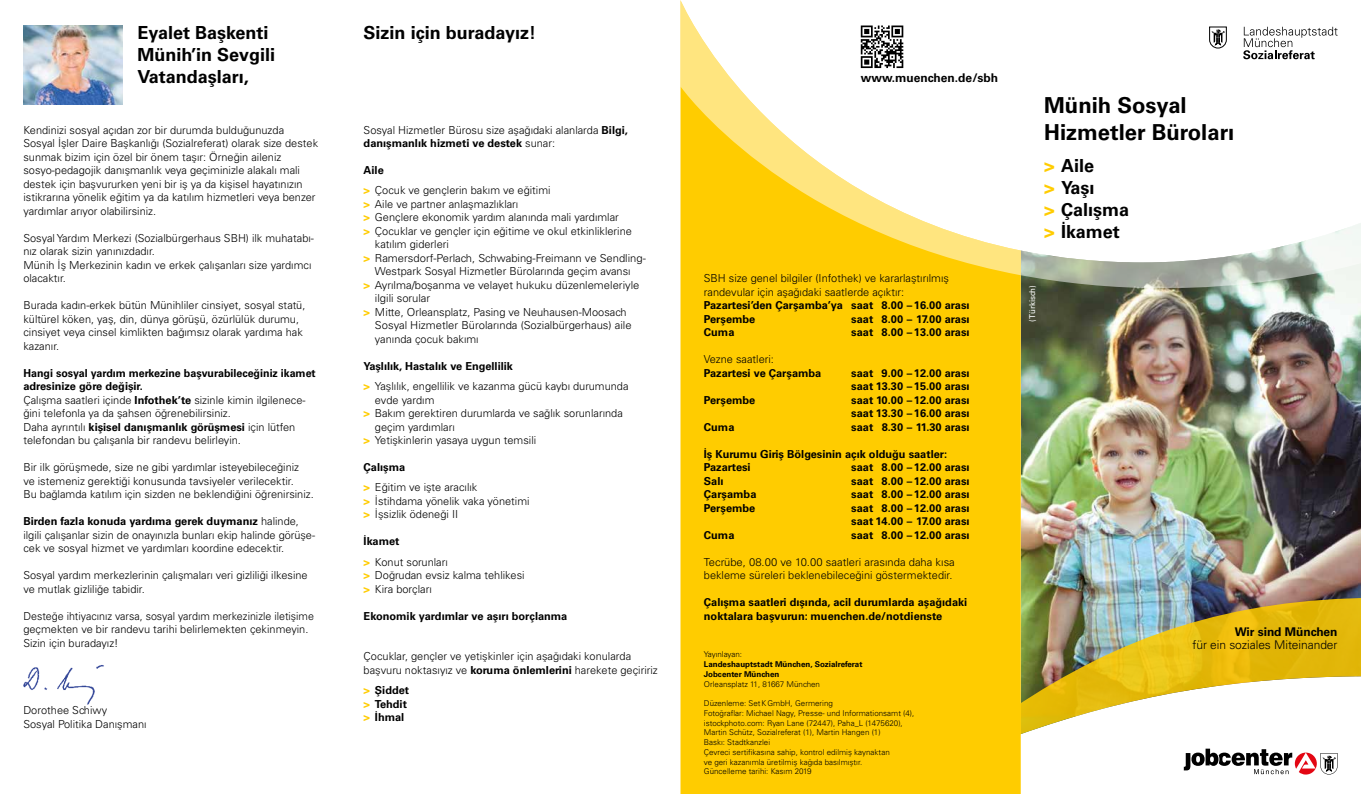
<style>
.page{position:relative;width:1361px;height:794px;background:#fff}
.page>*{position:absolute;margin:0;border:0;box-sizing:border-box;transform-origin:0 0}
.t1{font:700 22px/27px "Univers CE";color:#000}
.t2{font:700 18px/22px "Univers CE";color:#000}
.t3{font:700 12px "Univers LT Std";letter-spacing:-.005em;color:#000}
.t4{font:300 12px "Univers LT Std";letter-spacing:-.005em;color:#000}
.t5{font:300 11px/13.5px "Univers CE";color:#000}
.t6{font:700 11px/13.5px "Univers CE";color:#000}
.t7{font:300 8px/9.8px "Univers CE";color:#000}
.t8{font:700 8px/9.8px "Univers LT Std";color:#000}
.t9{font:8px "Univers LT Std";color:#fff}
.s1{font-weight:700}
.s2{font-family:"Univers LT Std";font-weight:700;color:#fc0}
.s3{font-family:"Univers LT Std";color:#fc0}
</style>
<div class="page">
<img style="left:1020px;top:288px;width:341px;height:310px">
<svg style="left:1020px;top:223px;width:341px;height:65px"></svg>
<img style="left:1020px;top:598px;width:341px;height:139px">
<div style="left:680px;top:275px;width:340px;height:519px;background:#fc0"></div>
<svg style="left:680px;top:0;width:340px;height:275px"></svg>
<img style="left:23px;top:26px;width:100px;height:79px">
<svg style="left:1243px;top:27px;width:94px;height:32px"></svg>
<svg style="left:1209px;top:27px;width:17px;height:22px"></svg>
<svg style="left:1183px;top:748px;width:154px;height:26px"></svg>
<svg style="left:861px;top:26px;width:42px;height:42px"></svg>
<img style="left:23px;top:665px;width:81px;height:40px">
<h2 class="t2" style="left:137px;top:22px;width:139px">Eyalet Başkenti<br>Münih’in Sevgili<br>Vatandaşları,</h2>
<h2 class="t2" style="left:364px;top:22px;width:174px">Sizin için buradayız!</h2>
<p class="t5" style="left:23px;top:123px;width:296px">Kendinizi sosyal açıdan zor bir durumda bulduğunuzda Sosyal İşler Daire Başkanlığı (Sozialreferat) olarak size destek sunmak bizim için özel bir önem taşır: Örneğin aileniz sosyo-pedagojik danışmanlık veya geçiminizle alakalı mali destek için başvururken yeni bir iş ya da kişisel hayatınızın istikrarına yönelik eğitim ya da katılım hizmetleri veya benzer yardımlar arıyor olabilirsiniz.</p>
<p class="t5" style="left:23px;top:231px;width:292px">Sosyal Yardım Merkezi (Sozialbürgerhaus SBH) ilk muhatabı&shy;nız olarak sizin yanınızdadır.<br>Münih İş Merkezinin kadın ve erkek çalışanları size yardımcı olacaktır.</p>
<p class="t5" style="left:23px;top:299px;width:284px">Burada kadın-erkek bütün Münihliler cinsiyet, sosyal statü, kültürel köken, yaş, din, dünya görüşü, özürlülük durumu, cinsiyet veya cinsel kimlikten bağımsız olarak yardıma hak kazanır.</p>
<p class="t5" style="left:23px;top:366px;width:294px"><span class="s1">Hangi sosyal yardım merkezine başvurabileceğiniz ikamet adresinize göre değişir.<br></span>Çalışma saatleri içinde <span class="s1">Infothek’te</span> sizinle kimin ilgilenece&shy;ğini telefonla ya da şahsen öğrenebilirsiniz.<br>Daha ayrıntılı <span class="s1">kişisel danışmanlık görüşmesi</span> için lütfen telefondan bu çalışanla bir randevu belirleyin.</p>
<p class="t5" style="left:23px;top:461px;width:292px">Bir ilk görüşmede, size ne gibi yardımlar isteyebileceğiniz<br>ve istemeniz gerektiği konusunda tavsiyeler verilecektir.<br>Bu bağlamda katılım için sizden ne beklendiğini öğrenirsiniz.</p>
<p class="t5" style="left:23px;top:515px;width:293px"><span class="s1">Birden fazla konuda yardıma gerek duymanız</span> halinde, ilgili çalışanlar sizin de onayınızla bunları ekip halinde görüşe&shy;cek ve sosyal hizmet ve yardımları koordine edecektir.</p>
<p class="t5" style="left:23px;top:569px;width:286px">Sosyal yardım merkezlerinin çalışmaları veri gizliliği ilkesine ve mutlak gizliliğe tabidir.</p>
<p class="t5" style="left:23px;top:609px;width:292px">Desteğe ihtiyacınız varsa, sosyal yardım merkezinizle iletişime geçmekten ve bir randevu tarihi belirlemekten çekinmeyin.<br>Sizin için buradayız!</p>
<p class="t5" style="left:364px;top:123px;width:266px">Sosyal Hizmetler Bürosu size aşağıdaki alanlarda <span class="s1">Bilgi, danışmanlık hizmeti ve destek</span> sunar:</p>
<p class="t5" style="left:364px;top:160px;width:188px;line-height:20.3px"><span class="s1">Aile<br></span><span class="s2">&gt;</span> Çocuk ve gençlerin bakım ve eğitimi</p>
<p class="t5" style="left:364px;top:197px;width:156px"><span class="s2">&gt;</span> Aile ve partner anlaşmazlıkları</p>
<p class="t5" style="left:364px;top:211px;width:257px"><span class="s2">&gt;</span> Gençlere ekonomik yardım alanında mali yardımlar</p>
<p class="t5" style="left:364px;top:224px;width:270px"><span class="s2">&gt;</span> Çocuklar ve gençler için eğitime ve okul etkinliklerine</p>
<p class="t5" style="left:375px;top:238px;width:75px">katılım giderleri</p>
<p class="t5" style="left:364px;top:251px;width:284px"><span class="s2">&gt;</span> Ramersdorf-Perlach, Schwabing-Freimann ve Sendling-</p>
<p class="t5" style="left:375px;top:265px;width:257px">Westpark Sosyal Hizmetler Bürolarında geçim avansı</p>
<p class="t5" style="left:364px;top:278px;width:277px"><span class="s2">&gt;</span> Ayrılma/boşanma ve velayet hukuku düzenlemeleriyle</p>
<p class="t5" style="left:375px;top:292px;width:57px">ilgili sorular</p>
<p class="t5" style="left:364px;top:305px;width:264px"><span class="s2">&gt;</span> Mitte, Orleansplatz, Pasing ve Neuhausen-Moosach</p>
<p class="t5" style="left:375px;top:319px;width:258px">Sosyal Hizmetler Bürolarında (Sozialbürgerhaus) aile</p>
<p class="t5" style="left:375px;top:332px;width:105px">yanında çocuk bakımı</p>
<p class="t5" style="left:364px;top:356px;width:266px;line-height:20.3px"><span class="s1">Yaşlılık, Hastalık ve Engellilik<br></span><span class="s2">&gt;</span> Yaşlılık, engellilik ve kazanma gücü kaybı durumunda</p>
<p class="t5" style="left:375px;top:393px;width:61px">evde yardım</p>
<p class="t5" style="left:364px;top:407px;width:261px"><span class="s2">&gt;</span> Bakım gerektiren durumlarda ve sağlık sorunlarında</p>
<p class="t5" style="left:375px;top:420px;width:81px">geçim yardımları</p>
<p class="t5" style="left:364px;top:434px;width:174px"><span class="s2">&gt;</span> Yetişkinlerin yasaya uygun temsili</p>
<p class="t5" style="left:364px;top:457px;width:115px;line-height:20.3px"><span class="s1">Çalışma<br></span><span class="s2">&gt;</span> Eğitim ve işte aracılık</p>
<p class="t5" style="left:364px;top:494px;width:167px"><span class="s2">&gt;</span> İstihdama yönelik vaka yönetimi <span class="s2">&gt;</span> İşsizlik ödeneği II</p>
<p class="t5" style="left:364px;top:531px;width:86px;line-height:20.3px"><span class="s1">İkamet<br></span><span class="s2">&gt;</span> Konut sorunları</p>
<p class="t5" style="left:364px;top:569px;width:162px"><span class="s2">&gt;</span> Doğrudan evsiz kalma tehlikesi <span class="s2">&gt;</span> Kira borçları</p>
<p class="t6" style="left:364px;top:609px;width:205px">Ekonomik yardımlar ve aşırı borçlanma</p>
<p class="t5" style="left:364px;top:650px;width:296px">Çocuklar, gençler ve yetişkinler için aşağıdaki konularda başvuru noktasıyız ve <span class="s1">koruma önlemlerini</span> harekete geçiririz</p>
<p class="t6" style="left:364px;top:684px;width:47px"><span class="s3">&gt;</span> Şiddet <span class="s3">&gt;</span> Tehdit <span class="s3">&gt;</span> İhmal</p>
<p class="t5" style="left:23px;top:704px;width:125px">Dorothee Schiwy<br>Sosyal Politika Danışmanı</p>
<p class="t3" style="left:861px;top:71px;width:139px">www.muenchen.de/sbh</p>
<p class="t5" style="left:704px;top:272px;width:247px">SBH size genel bilgiler (Infothek) ve kararlaştırılmış randevular için aşağıdaki saatlerde açıktır:</p>
<p class="t6" style="left:704px;top:299px;width:267px">Pazartesi’den Çarşamba’ya saat 8.00 –16.00 arası<br>Perşembe</p>
<p class="t6" style="left:851px;top:312px;width:120px">saat 8.00 – 17.00 arası</p>
<p class="t6" style="left:704px;top:326px;width:32px">Cuma</p>
<p class="t6" style="left:851px;top:326px;width:120px">saat 8.00 –13.00 arası</p>
<p class="t5" style="left:704px;top:353px;width:72px">Vezne saatleri:</p>
<p class="t6" style="left:704px;top:366px;width:119px">Pazartesi ve Çarşamba</p>
<p class="t6" style="left:851px;top:366px;width:120px">saat 9.00 –12.00 arası saat 13.30 –15.00 arası</p>
<p class="t6" style="left:704px;top:393px;width:53px">Perşembe</p>
<p class="t6" style="left:851px;top:393px;width:120px">saat 10.00 –12.00 arası saat 13.30 –16.00 arası</p>
<p class="t6" style="left:704px;top:420px;width:32px">Cuma</p>
<p class="t6" style="left:851px;top:420px;width:120px">saat 8.30 – 11.30 arası</p>
<p class="t6" style="left:704px;top:447px;width:245px">İş Kurumu Giriş Bölgesinin açık olduğu saatler:<br>Pazartesi</p>
<p class="t6" style="left:851px;top:461px;width:120px">saat 8.00 –12.00 arası</p>
<p class="t6" style="left:704px;top:474px;width:21px">Salı</p>
<p class="t6" style="left:851px;top:474px;width:120px">saat 8.00 –12.00 arası</p>
<p class="t6" style="left:704px;top:488px;width:54px">Çarşamba</p>
<p class="t6" style="left:851px;top:488px;width:120px">saat 8.00 –12.00 arası</p>
<p class="t6" style="left:704px;top:501px;width:53px">Perşembe</p>
<p class="t6" style="left:851px;top:501px;width:120px">saat 8.00 –12.00 arası saat 14.00 – 17.00 arası</p>
<p class="t6" style="left:704px;top:528px;width:32px">Cuma</p>
<p class="t6" style="left:851px;top:528px;width:120px">saat 8.00 –12.00 arası</p>
<p class="t5" style="left:704px;top:555px;width:252px">Tecrübe, 08.00 ve 10.00 saatleri arasında daha kısa bekleme süreleri beklenebileceğini göstermektedir.</p>
<p class="t6" style="left:704px;top:596px;width:265px">Çalışma saatleri dışında, acil durumlarda aşağıdaki noktalara başvurun: muenchen.de/notdienste</p>
<p class="t7" style="left:704px;top:649px;width:40px">Yayınlayan:</p>
<p class="t8" style="left:704px;top:659px;width:160px">Landeshauptstadt München, Sozialreferat<br>Jobcenter München</p>
<p class="t7" style="left:704px;top:679px;width:118px">Orleansplatz 11, 81667 München</p>
<p class="t7" style="left:704px;top:698px;width:212px">Düzenleme: SetKGmbH, Germering<br>Fotoğraflar: Michael Nagy, Presse- und Informationsamt (4), istockphoto.com: Ryan Lane (72447), Paha_L (1475620), Martin Schütz, Sozialreferat (1), Martin Hangen (1)<br>Baskı: Stadtkanzlei<br>Çevreci sertifikasına sahip, kontrol edilmiş kaynaktan<br>ve geri kazanımla üretilmiş kağıda basılmıştır.<br>Güncelleme tarihi: Kasım 2019</p>
<h1 class="t1" style="left:1044px;top:93px;width:192px">Münih Sosyal<br>Hizmetler Büroları</h1>
<h2 class="t2" style="left:1044px;top:156px;width:87px"><span class="s3">&gt;</span> Aile<br><span class="s3">&gt;</span> Yaşı<br><span class="s3">&gt;</span> Çalışma <span class="s3">&gt;</span> İkamet</h2>
<p class="t9" style="left:1027px;top:321px;width:38px;rotate:-90deg">(Türkisch)</p>
<p class="t3" style="left:1234px;top:625px;width:104px">Wir sind München</p>
<p class="t4" style="left:1192px;top:637px;width:147px">für ein soziales Miteinander</p>
</div>
